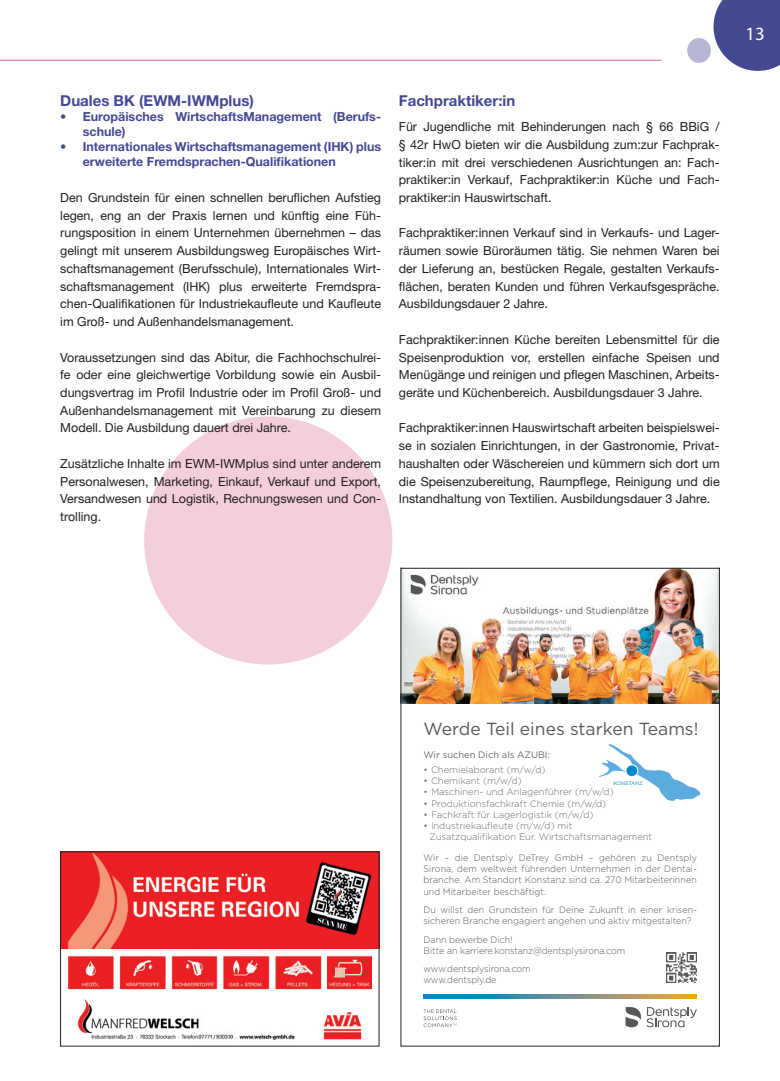
<style>
.page{position:relative;width:780px;height:1081px;background:#fff}
.page>*{position:absolute;margin:0;border:0;box-sizing:border-box;transform-origin:0 0}
.t1{font:18.75px "Myriad Pro";color:#fff}
.t2{font:17.5px "Gotham";color:#57585a}
.grau_Head_12pt{font:700 15px "Helvetica Neue LT Std";color:#444992}
.t3{font:12.5px/17.8px "Helvetica Neue LT Std";color:#231f20;text-align:justify}
.t4{font:700 12.5px/15px "Helvetica Neue LT Std";color:#444992}
.t5{font:300 9.38px/11.2px "Gotham";letter-spacing:.005em;color:#57585a;scale:.95 1}
.t6{font:300 9.38px/11.2px "Gotham";color:#6a6b6e}
.t7{font:9.38px "Gotham";color:#6a6b6e}
.t8{font:5.12px "Gotham";color:#0088ce}
</style>
<div class="page">
<svg style="left:713px;top:0;width:67px;height:71px;background:#5a5f9f"></svg>
<div style="left:687px;top:38px;width:23px;height:25px;background:#b7b5d4;border-radius:50%"></div>
<div style="left:144px;top:416px;width:248px;height:248px;background:#f4ceda;border-radius:50%"></div>
<img style="left:666px;top:952px;width:31px;height:31px">
<svg style="left:625px;top:1007px;width:72px;height:20px"></svg>
<svg style="left:423px;top:1009px;width:34px;height:18px"></svg>
<svg style="left:423px;top:994px;width:274px;height:4px"></svg>
<svg style="left:598px;top:744px;width:103px;height:58px"></svg>
<div style="left:626px;top:765px;width:11px;height:11px;background:#0088ce;border-radius:50%"></div>
<div style="left:625px;top:764px;width:13px;height:13px;border:1px solid #fff;border-radius:50%"></div>
<img style="left:402px;top:570px;width:315px;height:133px">
<div style="left:60px;top:851px;width:319px;height:98px;background:linear-gradient(to bottom,#ec1d24,#ec2328)"></div>
<img style="left:69px;top:853px;width:302px;height:188px">
<hr style="left:0;top:60px;width:661px;height:1px;background:#dd638f">
<p class="grau_Head_12pt" style="left:60px;top:92px;width:195px">Duales BK (EWM-IWMplus)</p>
<p class="t4" style="left:83px;top:109px;width:300px;text-indent:-23px">• Europäisches WirtschaftsManagement (Berufs&shy;schule)</p>
<p class="t4" style="left:83px;top:139px;width:300px;text-indent:-23px">• Internationales Wirtschaftsmanagement (IHK) plus erweiterte Fremdsprachen-Qualifikationen</p>
<p class="t3" style="left:60px;top:188px;width:322px">Den Grundstein für einen schnellen beruflichen Aufstieg legen, eng an der Praxis lernen und künftig eine Füh&shy;rungsposition in einem Unternehmen übernehmen – das gelingt mit unserem Ausbildungsweg Europäisches Wirt&shy;schaftsmanagement (Berufsschule), Internationales Wirt&shy;schaftsmanagement (IHK) plus erweiterte Fremdspra&shy;chen-Qualifikationen für Industriekaufleute und Kaufleute im Groß- und Außenhandelsmanagement.</p>
<p class="t3" style="left:60px;top:348px;width:322px">Voraussetzungen sind das Abitur, die Fachhochschulrei&shy;fe oder eine gleichwertige Vorbildung sowie ein Ausbil&shy;dungsvertrag im Profil Industrie oder im Profil Groß- und Außenhandelsmanagement mit Vereinbarung zu diesem Modell. Die Ausbildung dauert drei Jahre.</p>
<p class="t3" style="left:60px;top:454px;width:322px">Zusätzliche Inhalte im EWM-IWMplus sind unter anderem Personalwesen, Marketing, Einkauf, Verkauf und Export, Versandwesen und Logistik, Rechnungswesen und Con&shy;trolling.</p>
<p class="grau_Head_12pt" style="left:399px;top:92px;width:118px">Fachpraktiker:in</p>
<p class="t3" style="left:399px;top:118px;width:322px">Für Jugendliche mit Behinderungen nach § 66 BBiG / § 42r HwO bieten wir die Ausbildung zum:zur Fachprak&shy;tiker:in mit drei verschiedenen Ausrichtungen an: Fach&shy;praktiker:in Verkauf, Fachpraktiker:in Küche und Fach&shy;praktiker:in Hauswirtschaft.</p>
<p class="t3" style="left:399px;top:224px;width:322px">Fachpraktiker:innen Verkauf sind in Verkaufs- und Lager&shy;räumen sowie Büroräumen tätig. Sie nehmen Waren bei der Lieferung an, bestücken Regale, gestalten Verkaufs&shy;flächen, beraten Kunden und führen Verkaufsgespräche.<br>Ausbildungsdauer 2 Jahre.</p>
<p class="t3" style="left:399px;top:330px;width:322px">Fachpraktiker:innen Küche bereiten Lebensmittel für die Speisenproduktion vor, erstellen einfache Speisen und Menügänge und reinigen und pflegen Maschinen, Arbeits&shy;geräte und Küchenbereich. Ausbildungsdauer 3 Jahre.</p>
<p class="t3" style="left:399px;top:419px;width:322px">Fachpraktiker:innen Hauswirtschaft arbeiten beispielswei&shy;se in sozialen Einrichtungen, in der Gastronomie, Privat&shy;haushalten oder Wäschereien und kümmern sich dort um die Speisenzubereitung, Raumpflege, Reinigung und die Instandhaltung von Textilien. Ausbildungsdauer 3 Jahre.</p>
<h1 class="t1" style="left:745px;top:22px;width:21px">13</h1>
<p class="t2" style="left:423px;top:718px;width:276px">Werde Teil eines starken Teams!</p>
<p class="t7" style="left:423px;top:749px;width:128px">Wir suchen Dich als AZUBI:</p>
<p class="t6" style="left:423px;top:764px;width:124px">• Chemielaborant (m/w/d)</p>
<p class="t6" style="left:423px;top:775px;width:100px">• Chemikant (m/w/d)</p>
<p class="t6" style="left:423px;top:786px;width:192px">• Maschinen- und Anlagenführer (m/w/d)</p>
<p class="t6" style="left:423px;top:797px;width:184px">• Produktionsfachkraft Chemie (m/w/d)</p>
<p class="t6" style="left:423px;top:809px;width:172px">• Fachkraft für Lagerlogistik (m/w/d)</p>
<p class="t6" style="left:429px;top:820px;width:224px;text-indent:-6px">• Industriekaufleute (m/w/d) mit<br>Zusatzqualifikation Eur. Wirtschaftsmanagement</p>
<p class="t8" style="left:613px;top:779px;width:31px">KONSTANZ</p>
<p class="t5" style="left:423px;top:851px;width:289px;text-align:justify">Wir – die Dentsply DeTrey GmbH – gehören zu Dentsply Sirona, dem weltweit führenden Unternehmen in der Dental&shy;branche. Am Standort Konstanz sind ca. 270 Mitarbeiterinnen und Mitarbeiter beschäftigt.</p>
<p class="t5" style="left:423px;top:904px;width:289px">Du willst den Grundstein für Deine Zukunft in einer krisen&shy;sicheren Branche engagiert angehen und aktiv mitgestalten?</p>
<p class="t5" style="left:423px;top:933px;width:214px">Dann bewerbe Dich!<br>Bitte an karriere.konstanz@dentsplysirona.com</p>
<p class="t5" style="left:423px;top:963px;width:114px">www.dentsplysirona.com www.dentsply.de</p>
</div>
